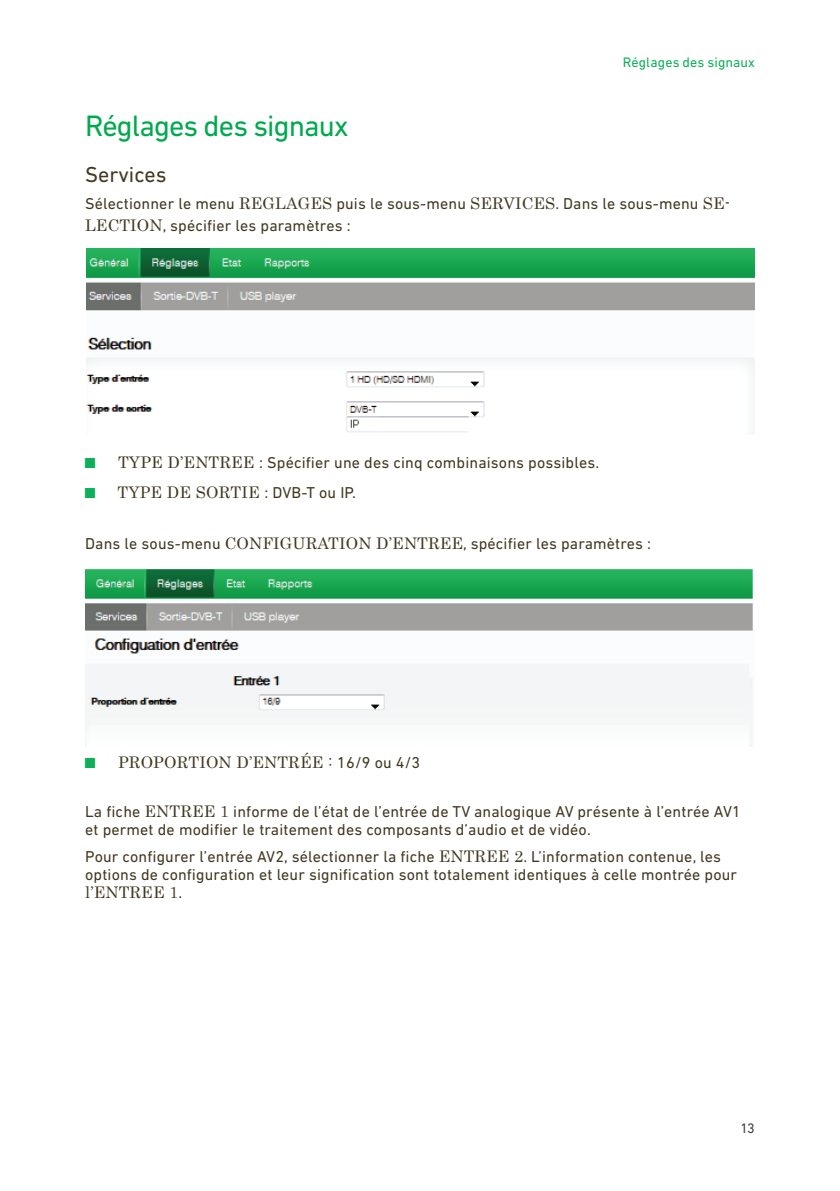
<style>
.page{position:relative;width:840px;height:1191px;background:#fff}
.page>*{position:absolute;margin:0;border:0;box-sizing:border-box;transform-origin:0 0}
.t1{font:30px "DIN Next LT Pro";letter-spacing:-.03em;color:#00a94e}
.t2{font:22px "DIN Next LT Pro";color:#433922}
.t3{font:16px/18px "DIN Next LT Pro";letter-spacing:.01em;color:#433922}
.t4{font:16px "Century";letter-spacing:.01em;color:#433922}
.t5{font:14px "DIN Next LT Pro";letter-spacing:.005em;color:#0daf5a}
.t6{font:14px "DIN Next LT Pro";color:#3e3e3f}
.s1{font-family:"Century"}
.s2{font-family:"DIN Next LT Pro"}
</style>
<div class="page">
<img style="left:86px;top:248px;width:667px;height:185px">
<img style="left:85px;top:569px;width:668px;height:177px">
<p class="t5" style="left:622px;top:54px;width:133px">Réglages des signaux</p>
<h1 class="t1" style="left:85px;top:108px;width:265px">Réglages des signaux</h1>
<h2 class="t2" style="left:85px;top:162px;width:83px">Services</h2>
<p class="t3" style="left:85px;top:192px;width:646px;line-height:22px">Sélectionner le menu <span class="s1">REGLAGES</span> puis le sous-menu <span class="s1">SERVICES</span>. Dans le sous-menu <span class="s1">SE-<br>LECTION</span>, spécifier les paramètres :</p>
<p class="t3" style="left:118px;top:453px;width:482px"><span class="s1">TYPE D’ENTREE</span> : Spécifier une des cinq combinaisons possibles.</p>
<p class="t4" style="left:117px;top:479px;width:240px">TYPE DE SORTIE <span class="s2">: DVB-T ou IP.</span></p>
<p class="t3" style="left:85px;top:534px;width:567px">Dans le sous-menu <span class="s1">CONFIGURATION D’ENTREE</span>, spécifier les paramètres :</p>
<p class="t4" style="left:118px;top:748px;width:303px">PROPORTION D’ENTRÉE : <span class="s2">16/9 ou 4/3</span></p>
<p class="t3" style="left:85px;top:802px;width:657px">La fiche <span class="s1">ENTREE 1</span> informe de l’état de l’entrée de TV analogique AV présente à l’entrée AV1 et permet de modifier le traitement des composants d’audio et de vidéo.</p>
<p class="t3" style="left:85px;top:847px;width:653px">Pour configurer l’entrée AV2, sélectionner la fiche <span class="s1">ENTREE 2</span>. L’information contenue, les options de configuration et leur signification sont totalement identiques à celle montrée pour</p>
<p class="t4" style="left:85px;top:878px;width:98px">l’ENTREE 1<span class="s2">.</span></p>
<p class="t6" style="left:740px;top:1120px;width:16px">13</p>
</div>
